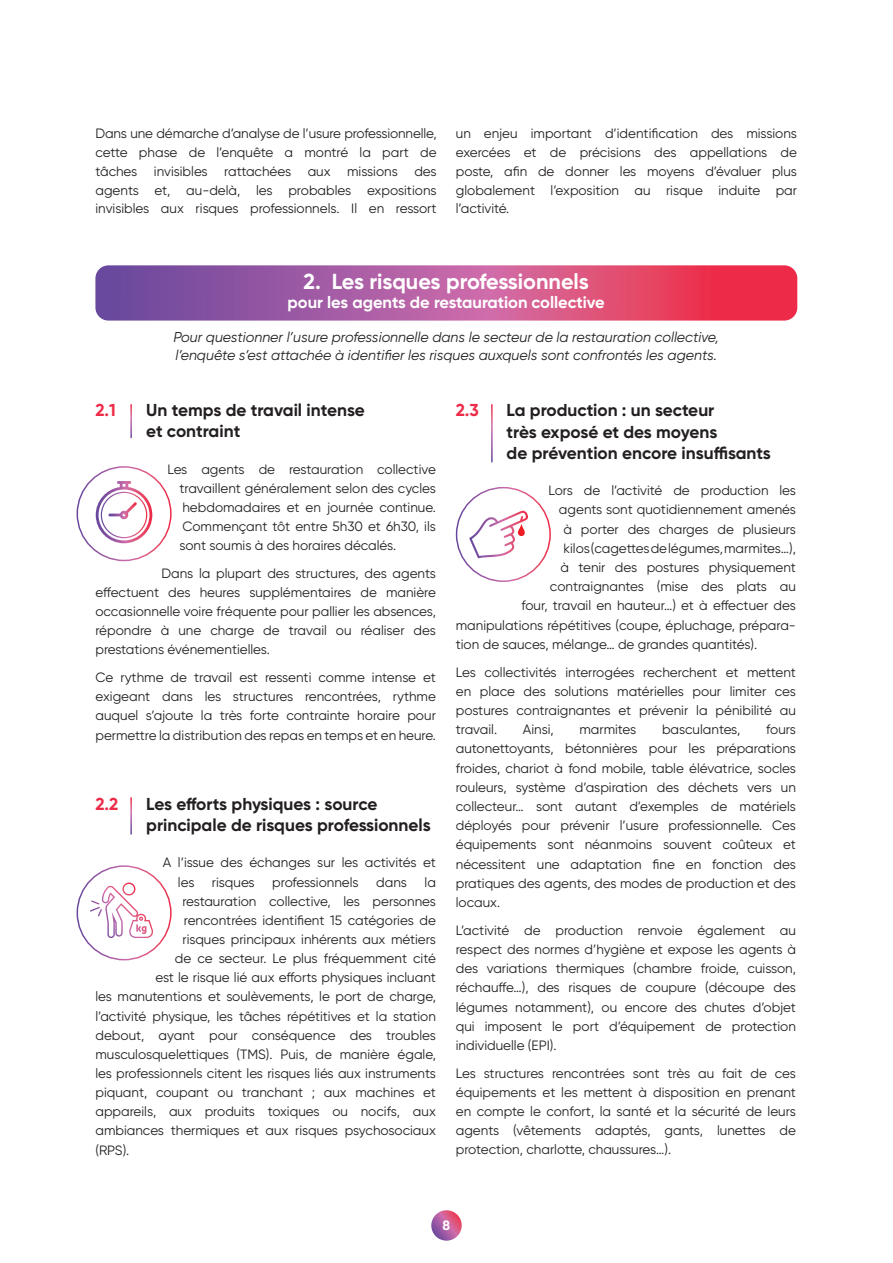
<style>
.page{position:relative;width:893px;height:1263px;background:#fff}
.page>*{position:absolute;margin:0;border:0;box-sizing:border-box;transform-origin:0 0}
.Titre_niveau_1_-_enquete{font:700 21.6px "Gilroy";letter-spacing:-.005em;color:#fff}
.Titre_niveau_2_enquete{font:700 17.25px/21.5px "Gilroy";color:#231f20}
.Titre_niveau_2_enquete-2{font:700 17.25px "Gilroy";color:#ed2a47}
.Titre_niveau_1_-_enquete-2{font:700 16.5px "Gilroy";color:#fff}
.Titre_niveau_1_-_enquete-3{font:italic 14.25px/17.1px "Gilroy";color:#231f20}
.TEXTE_COURANT_ENQUETE{font:13.5px/19.2px "Gilroy";color:#231f20;text-align:justify}
.t1{font:700 13.5px "Gilroy";color:#fff}
</style>
<div class="page">
<svg style="left:431px;top:1210px;width:31px;height:31px"></svg>
<svg style="left:95px;top:265px;width:702px;height:56px;background:#bb548d"></svg>
<svg style="left:96px;top:481px;width:56px;height:62px"></svg>
<div style="left:77px;top:466px;width:95px;height:95px;border:2px solid #fff;border-radius:50%"></div>
<svg style="left:469px;top:511px;width:59px;height:47px"></svg>
<div style="left:456px;top:487px;width:95px;height:95px;border:2px solid #fff;border-radius:50%"></div>
<svg style="left:90px;top:882px;width:63px;height:56px"></svg>
<div style="left:77px;top:865px;width:95px;height:95px;border:2px solid #fff;border-radius:50%"></div>
<p class="TEXTE_COURANT_ENQUETE" style="left:95px;top:124px;width:343px;line-height:18.8px">Dans une démarche d’analyse de l’usure professionnelle, cette phase de l’enquête a montré la part de tâches invisibles rattachées aux missions des agents et, au-delà, les probables expositions invisibles aux risques professionnels. Il en ressort</p>
<p class="TEXTE_COURANT_ENQUETE" style="left:456px;top:124px;width:343px;line-height:18.8px">un enjeu important d’identification des missions exercées et de précisions des appellations de poste, afin de donner les moyens d’évaluer plus globalement l’exposition au risque induite par l’activité.</p>
<p class="Titre_niveau_1_-_enquete" style="left:304px;top:268px;width:287px">2. Les risques professionnels</p>
<p class="Titre_niveau_1_-_enquete-2" style="left:288px;top:292px;width:319px">pour les agents de restauration collective</p>
<p class="Titre_niveau_1_-_enquete-3" style="left:173px;top:329px;width:547px">Pour questionner l’usure professionnelle dans le secteur de la restauration collective, l’enquête s’est attachée à identifier les risques auxquels sont confrontés les agents.</p>
<p class="Titre_niveau_2_enquete-2" style="left:95px;top:399px;width:22px">2.1</p>
<p class="Titre_niveau_2_enquete" style="left:146px;top:399px;width:220px">Un temps de travail intense et contraint</p>
<p class="TEXTE_COURANT_ENQUETE" style="left:179px;top:459px;width:258px;text-indent:-12px">Les agents de restauration collective travaillent généralement selon des cycles hebdomadaires et en journée continue.<br>Commençant tôt entre 5h30 et 6h30, ils sont soumis à des horaires décalés.</p>
<p class="TEXTE_COURANT_ENQUETE" style="left:95px;top:563px;width:342px;text-indent:66px">Dans la plupart des structures, des agents effectuent des heures supplémentaires de manière occasionnelle voire fréquente pour pallier les absences, répondre à une charge de travail ou réaliser des prestations événementielles.</p>
<p class="TEXTE_COURANT_ENQUETE" style="left:95px;top:668px;width:342px">Ce rythme de travail est ressenti comme intense et exigeant dans les structures rencontrées, rythme auquel s’ajoute la très forte contrainte horaire pour permettre la distribution des repas en temps et en heure.</p>
<p class="Titre_niveau_2_enquete-2" style="left:95px;top:793px;width:24px">2.2</p>
<p class="Titre_niveau_2_enquete" style="left:146px;top:793px;width:286px">Les efforts physiques : source principale de risques professionnels</p>
<p class="TEXTE_COURANT_ENQUETE" style="left:178px;top:853px;width:260px;text-indent:-15px">A l’issue des échanges sur les activités et les</p>
<p class="TEXTE_COURANT_ENQUETE" style="left:212px;top:872px;width:44px">risques</p>
<p class="TEXTE_COURANT_ENQUETE" style="left:272px;top:872px;width:88px">professionnels</p>
<p class="TEXTE_COURANT_ENQUETE" style="left:376px;top:872px;width:32px">dans</p>
<p class="TEXTE_COURANT_ENQUETE" style="left:425px;top:872px;width:13px">la</p>
<p class="TEXTE_COURANT_ENQUETE" style="left:182px;top:891px;width:255px">restauration collective, les personnes</p>
<p class="TEXTE_COURANT_ENQUETE" style="left:184px;top:910px;width:254px">rencontrées identifient 15 catégories de</p>
<p class="TEXTE_COURANT_ENQUETE" style="left:182px;top:929px;width:255px">risques principaux inhérents aux métiers</p>
<p class="TEXTE_COURANT_ENQUETE" style="left:175px;top:949px;width:262px">de ce secteur. Le plus fréquemment cité</p>
<p class="TEXTE_COURANT_ENQUETE" style="left:155px;top:968px;width:282px">est le risque lié aux efforts physiques incluant</p>
<p class="TEXTE_COURANT_ENQUETE" style="left:95px;top:987px;width:342px">les manutentions et soulèvements, le port de charge,</p>
<p class="TEXTE_COURANT_ENQUETE" style="left:95px;top:1006px;width:342px">l’activité physique, les tâches répétitives et la station</p>
<p class="TEXTE_COURANT_ENQUETE" style="left:95px;top:1025px;width:342px">debout, ayant pour conséquence des troubles</p>
<p class="TEXTE_COURANT_ENQUETE" style="left:95px;top:1044px;width:342px">musculosquelettiques (TMS). Puis, de manière égale,</p>
<p class="TEXTE_COURANT_ENQUETE" style="left:95px;top:1063px;width:342px">les professionnels citent les risques liés aux instruments</p>
<p class="TEXTE_COURANT_ENQUETE" style="left:95px;top:1083px;width:342px">piquant, coupant ou tranchant ; aux machines et</p>
<p class="TEXTE_COURANT_ENQUETE" style="left:95px;top:1102px;width:342px">appareils, aux produits toxiques ou nocifs, aux</p>
<p class="TEXTE_COURANT_ENQUETE" style="left:95px;top:1121px;width:342px">ambiances thermiques et aux risques psychosociaux</p>
<p class="TEXTE_COURANT_ENQUETE" style="left:95px;top:1140px;width:35px">(RPS).</p>
<p class="Titre_niveau_2_enquete-2" style="left:456px;top:399px;width:25px">2.3</p>
<p class="Titre_niveau_2_enquete" style="left:507px;top:399px;width:266px">La production : un secteur<br>très exposé et des moyens<br>de prévention encore insuffisants</p>
<p class="TEXTE_COURANT_ENQUETE" style="left:548px;top:481px;width:249px">Lors de l’activité de production les</p>
<p class="TEXTE_COURANT_ENQUETE" style="left:559px;top:500px;width:238px">agents sont quotidiennement amenés</p>
<p class="TEXTE_COURANT_ENQUETE" style="left:563px;top:519px;width:234px">à porter des charges de plusieurs</p>
<p class="TEXTE_COURANT_ENQUETE" style="left:563px;top:538px;width:234px">kilos (cagettes de légumes, marmites…),</p>
<p class="TEXTE_COURANT_ENQUETE" style="left:560px;top:558px;width:237px">à tenir des postures physiquement</p>
<p class="TEXTE_COURANT_ENQUETE" style="left:550px;top:577px;width:248px">contraignantes (mise des plats au</p>
<p class="TEXTE_COURANT_ENQUETE" style="left:521px;top:596px;width:276px">four, travail en hauteur…) et à effectuer des</p>
<p class="TEXTE_COURANT_ENQUETE" style="left:456px;top:615px;width:342px">manipulations répétitives (coupe, épluchage, prépara-</p>
<p class="TEXTE_COURANT_ENQUETE" style="left:456px;top:634px;width:303px">tion de sauces, mélange… de grandes quantités).</p>
<p class="TEXTE_COURANT_ENQUETE" style="left:456px;top:662px;width:342px">Les collectivités interrogées recherchent et mettent en place des solutions matérielles pour limiter ces postures contraignantes et prévenir la pénibilité au travail.</p>
<p class="TEXTE_COURANT_ENQUETE" style="left:523px;top:720px;width:32px">Ainsi,</p>
<p class="TEXTE_COURANT_ENQUETE" style="left:579px;top:720px;width:58px">marmites</p>
<p class="TEXTE_COURANT_ENQUETE" style="left:662px;top:720px;width:80px">basculantes,</p>
<p class="TEXTE_COURANT_ENQUETE" style="left:456px;top:720px;width:342px;text-indent:310px">fours autonettoyants, bétonnières pour les préparations froides, chariot à fond mobile, table élévatrice, socles rouleurs, système d’aspiration des déchets vers un collecteur… sont autant d’exemples de matériels déployés pour prévenir l’usure professionnelle. Ces équipements sont néanmoins souvent coûteux et nécessitent une adaptation fine en fonction des pratiques des agents, des modes de production et des locaux.</p>
<p class="TEXTE_COURANT_ENQUETE" style="left:456px;top:920px;width:342px">L’activité de production renvoie également au respect des normes d’hygiène et expose les agents à des variations thermiques (chambre froide, cuisson, réchauffe…), des risques de coupure (découpe des légumes notamment), ou encore des chutes d’objet qui imposent le port d’équipement de protection individuelle (EPI).</p>
<p class="TEXTE_COURANT_ENQUETE" style="left:456px;top:1063px;width:342px">Les structures rencontrées sont très au fait de ces équipements et les mettent à disposition en prenant en compte le confort, la santé et la sécurité de leurs agents (vêtements adaptés, gants, lunettes de protection, charlotte, chaussures…).</p>
<p class="t1" style="left:443px;top:1216px;width:9px">8</p>
</div>
